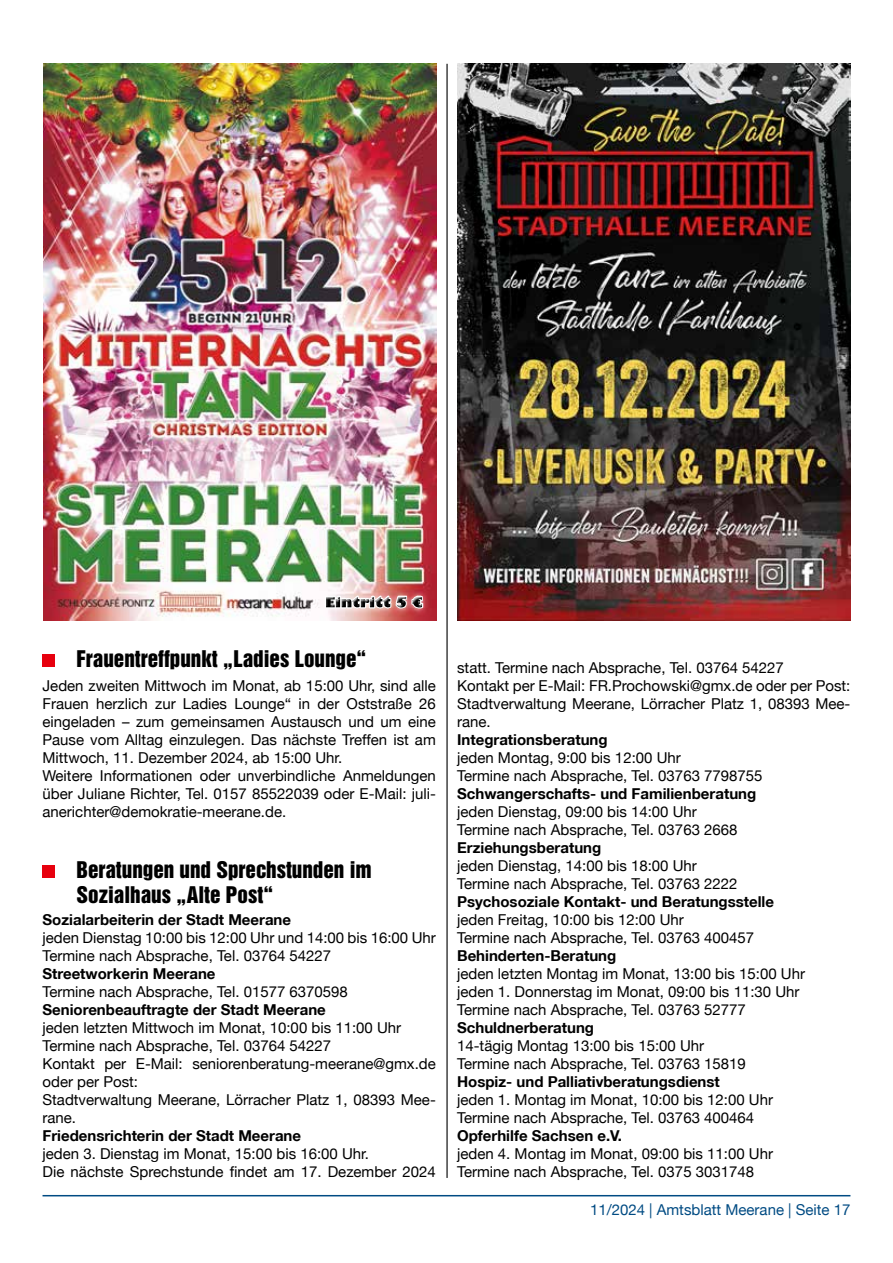
<style>
.page{position:relative;width:893px;height:1263px;background:#fff}
.page>*{position:absolute;margin:0;border:0;box-sizing:border-box;transform-origin:0 0}
.t1{font:21px/25.2px "Helvetica Inserat LT Std";color:#000}
.t2{font:15px/18px "Helvetica Neue";color:#000}
.t3{font:700 15px "Helvetica Neue LT";color:#000}
.t4{font:15px "Helvetica Neue";color:#004b83}
</style>
<div class="page">
<hr style="left:43px;top:1195px;width:807px;height:1px;background:#004b83">
<hr style="left:446px;top:64px;width:2px;height:1114px;background:#000">
<div style="left:43px;top:654px;width:12px;height:13px;background:#e7000e"></div>
<div style="left:43px;top:865px;width:12px;height:13px;background:#e7000e"></div>
<img style="left:457px;top:64px;width:393px;height:556px">
<img style="left:44px;top:64px;width:393px;height:557px">
<img style="left:325px;top:596px;width:98px;height:12px">
<h1 class="t1" style="left:77px;top:646px;width:291px">Frauentreffpunkt „Ladies Lounge“</h1>
<p class="t2" style="left:43px;top:676px;width:395px">Jeden zweiten Mittwoch im Monat, ab 15:00 Uhr, sind alle Frauen herzlich zur Ladies Lounge“ in der Oststraße 26 eingeladen – zum gemeinsamen Austausch und um eine Pause vom Alltag einzulegen. Das nächste Treffen ist am Mittwoch, 11. Dezember 2024, ab 15:00 Uhr.<br>Weitere Informationen oder unverbindliche Anmeldungen über Juliane Richter, Tel. 0157 85522039 oder E-Mail: juli&shy;anerichter@demokratie-meerane.de.</p>
<h1 class="t1" style="left:77px;top:857px;width:297px">Beratungen und Sprechstunden im<br>Sozialhaus „Alte Post“</h1>
<p class="t3" style="left:43px;top:910px;width:250px">Sozialarbeiterin der Stadt Meerane</p>
<p class="t2" style="left:43px;top:928px;width:395px">jeden Dienstag 10:00 bis 12:00 Uhr und 14:00 bis 16:00 Uhr<br>Termine nach Absprache, Tel. 03764 54227</p>
<p class="t3" style="left:43px;top:964px;width:175px">Streetworkerin Meerane</p>
<p class="t2" style="left:43px;top:982px;width:307px">Termine nach Absprache, Tel. 01577 6370598</p>
<p class="t3" style="left:43px;top:1000px;width:285px">Seniorenbeauftragte der Stadt Meerane</p>
<p class="t2" style="left:43px;top:1018px;width:395px">jeden letzten Mittwoch im Monat, 10:00 bis 11:00 Uhr Termine nach Absprache, Tel. 03764 54227<br>Kontakt per E-Mail: seniorenberatung-meerane@gmx.de oder per Post:<br>Stadtverwaltung Meerane, Lörracher Platz 1, 08393 Mee&shy;rane.</p>
<p class="t3" style="left:43px;top:1126px;width:260px">Friedensrichterin der Stadt Meerane</p>
<p class="t2" style="left:43px;top:1144px;width:395px">jeden 3. Dienstag im Monat, 15:00 bis 16:00 Uhr.<br>Die nächste Sprechstunde findet am 17. Dezember 2024</p>
<p class="t2" style="left:457px;top:658px;width:395px">statt. Termine nach Absprache, Tel. 03764 54227<br>Kontakt per E-Mail: FR.Prochowski@gmx.de oder per Post:<br>Stadtverwaltung Meerane, Lörracher Platz 1, 08393 Mee&shy;rane.</p>
<p class="t3" style="left:457px;top:730px;width:152px">Integrationsberatung</p>
<p class="t2" style="left:457px;top:748px;width:307px">jeden Montag, 9:00 bis 12:00 Uhr<br>Termine nach Absprache, Tel. 03763 7798755</p>
<p class="t3" style="left:457px;top:784px;width:301px">Schwangerschafts- und Familienberatung</p>
<p class="t2" style="left:457px;top:802px;width:282px">jeden Dienstag, 09:00 bis 14:00 Uhr<br>Termine nach Absprache, Tel. 03763 2668</p>
<p class="t3" style="left:457px;top:838px;width:146px">Erziehungsberatung</p>
<p class="t2" style="left:457px;top:856px;width:282px">jeden Dienstag, 14:00 bis 18:00 Uhr<br>Termine nach Absprache, Tel. 03763 2222</p>
<p class="t3" style="left:457px;top:892px;width:318px">Psychosoziale Kontakt- und Beratungsstelle</p>
<p class="t2" style="left:457px;top:910px;width:299px">jeden Freitag, 10:00 bis 12:00 Uhr<br>Termine nach Absprache, Tel. 03763 400457</p>
<p class="t3" style="left:457px;top:946px;width:161px">Behinderten-Beratung</p>
<p class="t2" style="left:457px;top:964px;width:349px">jeden letzten Montag im Monat, 13:00 bis 15:00 Uhr jeden 1. Donnerstag im Monat, 09:00 bis 11:30 Uhr<br>Termine nach Absprache, Tel. 03763 52777</p>
<p class="t3" style="left:457px;top:1018px;width:138px">Schuldnerberatung</p>
<p class="t2" style="left:457px;top:1036px;width:290px">14-tägig Montag 13:00 bis 15:00 Uhr<br>Termine nach Absprache, Tel. 03763 15819</p>
<p class="t3" style="left:457px;top:1072px;width:264px">Hospiz- und Palliativberatungsdienst</p>
<p class="t2" style="left:457px;top:1090px;width:317px">jeden 1. Montag im Monat, 10:00 bis 12:00 Uhr<br>Termine nach Absprache, Tel. 03763 400464</p>
<p class="t3" style="left:457px;top:1126px;width:166px">Opferhilfe Sachsen e.V.</p>
<p class="t2" style="left:457px;top:1144px;width:317px">jeden 4. Montag im Monat, 09:00 bis 11:00 Uhr<br>Termine nach Absprache, Tel. 0375 3031748</p>
<p class="t4" style="left:590px;top:1200px;width:262px">11/2024 | Amtsblatt Meerane | Seite 17</p>
</div>
